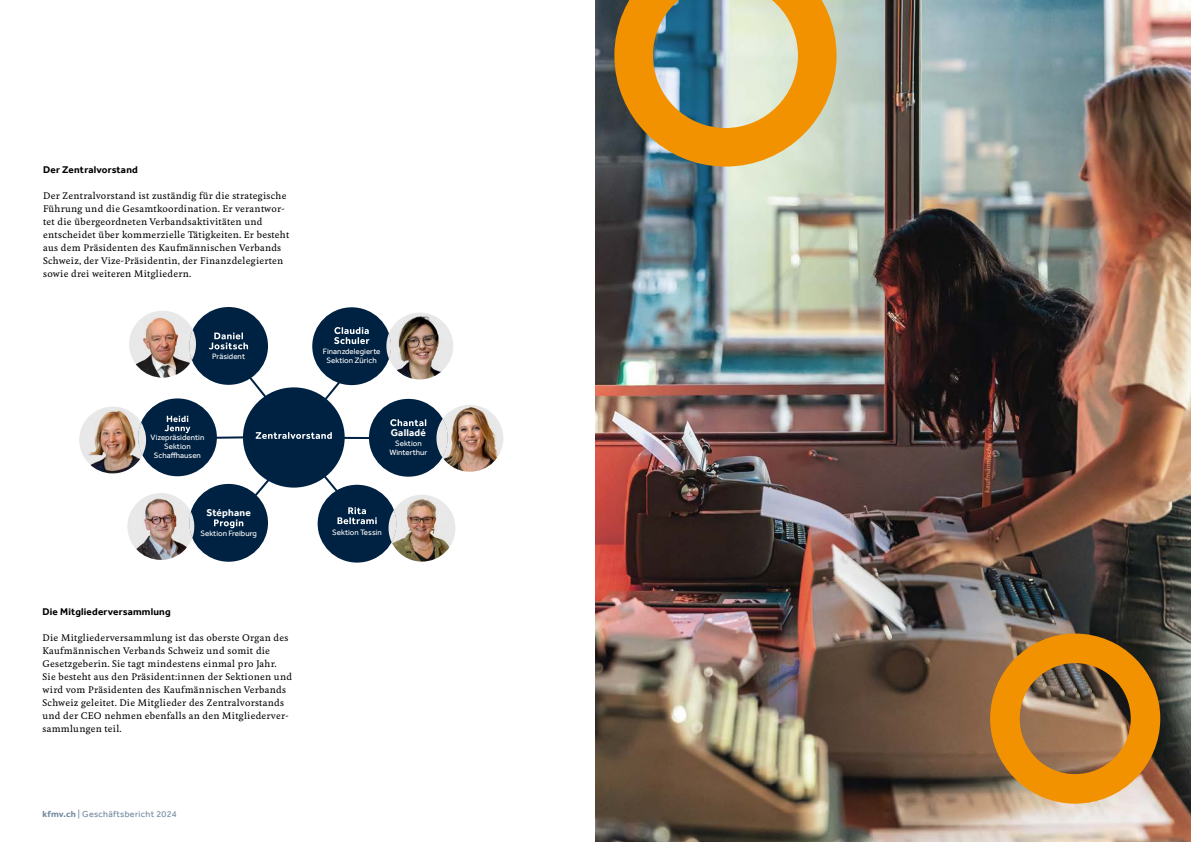
<style>
.page{position:relative;width:1191px;height:842px;background:#fff}
.page>*{position:absolute;margin:0;border:0;box-sizing:border-box;transform-origin:0 0}
.t1{font:700 10.1px "Effra";letter-spacing:.02em;color:#fff}
.t2{font:700 10px "Effra";letter-spacing:.02em;color:#000}
.t3{font:500 9px/13px "Feijoa";letter-spacing:.03em;color:#000}
.t4{font:9px "Effra";letter-spacing:.03em;color:#71879e}
.t5{font:8px/9px "Effra";color:#fff;text-align:center}
.s1{font-weight:700}
</style>
<div class="page">
<img style="left:595px;top:0;width:596px;height:842px">
<svg style="left:614px;top:0;width:222px;height:167px;background:#baa063"></svg>
<svg style="left:990px;top:633px;width:170px;height:171px;background:#b87f33"></svg>
<div style="left:138px;top:398px;width:79px;height:78px;background:#002242;border-radius:50%"></div>
<div style="left:189px;top:307px;width:79px;height:78px;background:#002242;border-radius:50%"></div>
<div style="left:312px;top:307px;width:79px;height:78px;background:#002242;border-radius:50%"></div>
<div style="left:369px;top:399px;width:79px;height:78px;background:#002242;border-radius:50%"></div>
<div style="left:318px;top:485px;width:78px;height:78px;background:#002242;border-radius:50%"></div>
<div style="left:189px;top:484px;width:79px;height:78px;background:#002242;border-radius:50%"></div>
<div style="left:243px;top:387px;width:102px;height:101px;background:#002242;border-radius:50%"></div>
<svg style="left:214px;top:519px;width:29px;height:9px"></svg>
<svg style="left:164px;top:416px;width:26px;height:17px"></svg>
<svg style="left:209px;top:333px;width:39px;height:16px"></svg>
<svg style="left:334px;top:327px;width:35px;height:17px"></svg>
<svg style="left:390px;top:419px;width:36px;height:7px"></svg>
<svg style="left:337px;top:507px;width:40px;height:17px"></svg>
<img style="left:129px;top:316px;width:64px;height:62px">
<img style="left:189px;top:346px;width:7px;height:14px">
<img style="left:79px;top:414px;width:63px;height:59px">
<img style="left:138px;top:437px;width:8px;height:18px">
<img style="left:127px;top:494px;width:65px;height:66px">
<img style="left:189px;top:523px;width:5px;height:15px">
<img style="left:388px;top:511px;width:5px;height:16px">
<img style="left:442px;top:405px;width:28px;height:67px">
<svg style="left:310px;top:460px;width:32px;height:36px"></svg>
<hr style="left:337px;top:437px;width:40px;height:2px;background:#002242">
<svg style="left:318px;top:371px;width:30px;height:36px"></svg>
<svg style="left:241px;top:368px;width:31px;height:37px"></svg>
<svg style="left:216px;top:432px;width:116px;height:8px"></svg>
<svg style="left:248px;top:468px;width:31px;height:36px"></svg>
<p class="t2" style="left:43px;top:163px;width:96px">Der Zentralvorstand</p>
<p class="t3" style="left:43px;top:189px;width:248px">Der Zentralvorstand ist zuständig für die strategische Führung und die Gesamtkoordination. Er verantwor&shy;tet die übergeordneten Verbandsaktivitäten und entscheidet über kommerzielle Tätigkeiten. Er besteht aus dem Präsidenten des Kaufmännischen Verbands Schweiz, der Vize-Präsidentin, der Finanzdelegierten sowie drei weiteren Mitgliedern.</p>
<p class="t5" style="left:212px;top:352px;width:34px">Präsident</p>
<p class="t5" style="left:323px;top:346px;width:59px">Finanzdelegierte<br>Sektion Zürich</p>
<p class="t5" style="left:151px;top:433px;width:55px">Vizepräsidentin<br>Sektion<br>Schaffhausen</p>
<p class="t1" style="left:206px;top:507px;width:46px">Stéphane</p>
<p class="t5" style="left:200px;top:529px;width:58px">Sektion Freiburg</p>
<p class="t1" style="left:391px;top:427px;width:37px">Galladé</p>
<p class="t5" style="left:389px;top:439px;width:39px">Sektion<br>Winterthur</p>
<p class="t5" style="left:332px;top:527px;width:51px">Sektion Tessin</p>
<p class="t2" style="left:43px;top:605px;width:130px">Die Mitgliederversammlung</p>
<p class="t3" style="left:43px;top:631px;width:251px">Die Mitgliederversammlung ist das oberste Organ des Kaufmännischen Verbands Schweiz und somit die Gesetzgeberin. Sie tagt mindestens einmal pro Jahr.<br>Sie besteht aus den Präsident:innen der Sektionen und wird vom Präsidenten des Kaufmännischen Verbands Schweiz geleitet. Die Mitglieder des Zentralvorstands und der CEO nehmen ebenfalls an den Mitgliederver&shy;sammlungen teil.</p>
<p class="t4" style="left:43px;top:808px;width:136px"><span class="s1">kfmv.ch</span> | Geschäftsbericht 2024</p>
</div>
